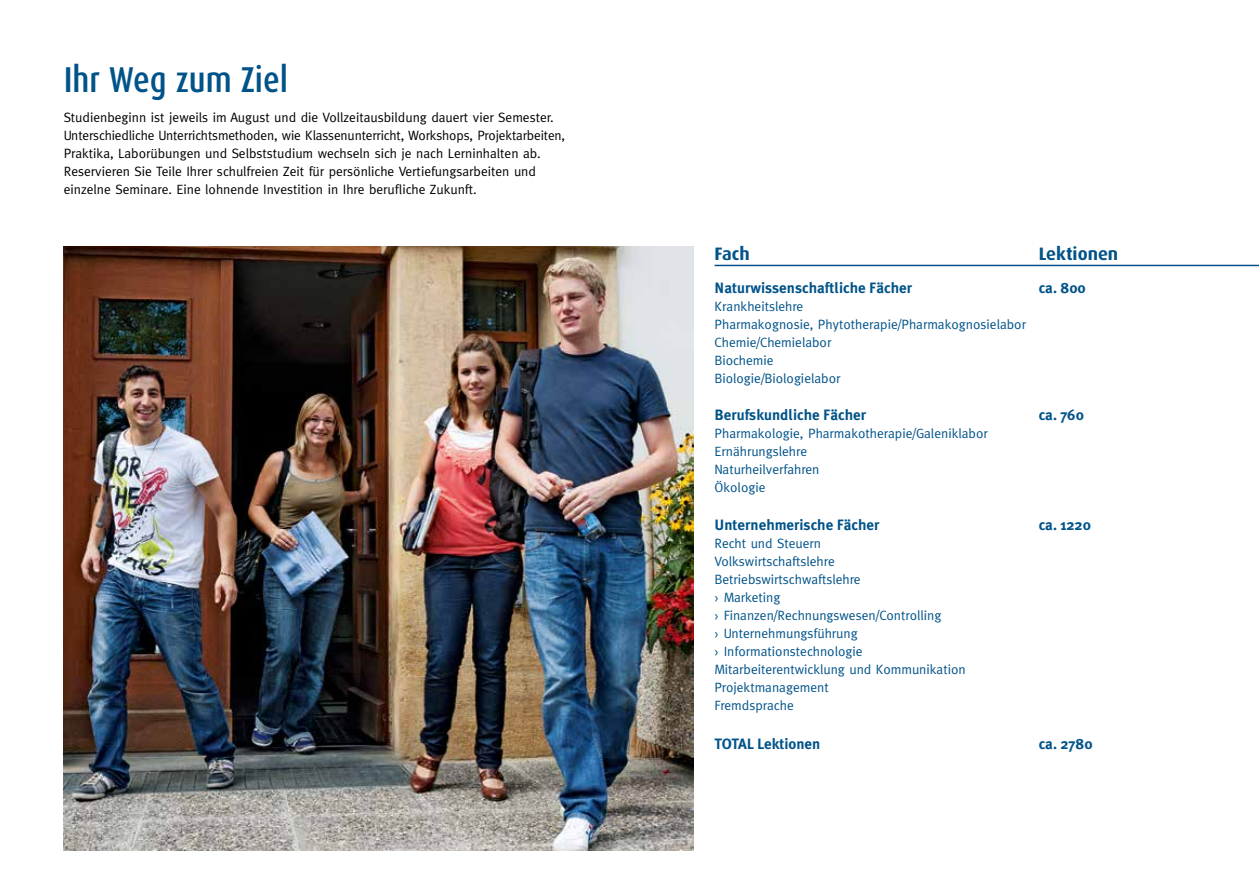
<style>
.page{position:relative;width:1259px;height:893px;background:#fff}
.page>*{position:absolute;margin:0;border:0;box-sizing:border-box;transform-origin:0 0}
.t1{font:500 36px "Dax Condensed";color:#005389}
.t2{font:700 18px "Dax";color:#005389}
.t3{font:700 15px "Meta Plus";color:#005389}
.t4{font:13.5px/18px "Meta";color:#005389}
.t5{font:13.5px/18px "Meta";color:#000}
.s1{font-family:"Meta Plus Normal"}
</style>
<div class="page">
<hr style="left:714px;top:265px;width:545px;height:1px;background:#005389">
<img style="left:64px;top:247px;width:629px;height:603px">
<h1 class="t1" style="left:64px;top:59px;width:226px">Ihr Weg zum Ziel</h1>
<p class="t5" style="left:64px;top:108px;width:503px">Studienbeginn ist jeweils im August und die Vollzeitausbildung dauert vier Semester.<br>Unterschiedliche Unterrichtsmethoden, wie Klassenunterricht, Workshops, Projektarbeiten, Praktika, Laborübungen und Selbststudium wechseln sich je nach Lerninhalten ab.<br>Reservieren Sie Teile Ihrer schulfreien Zeit für persönliche Vertiefungsarbeiten und einzelne Seminare. Eine lohnende Investition in Ihre berufliche Zukunft.</p>
<h2 class="t2" style="left:714px;top:244px;width:37px">Fach</h2>
<h2 class="t2" style="left:1038px;top:244px;width:81px">Lektionen</h2>
<p class="t3" style="left:714px;top:279px;width:199px">Naturwissenschaftliche Fächer</p>
<p class="t3" style="left:1038px;top:279px;width:49px">ca. 800</p>
<p class="t4" style="left:714px;top:297px;width:313px">Krankheitslehre<br>Pharmakognosie, Phytotherapie/Pharmakognosielabor<br>Chemie/Chemielabor<br>Biochemie<br>Biologie/Biologielabor</p>
<p class="t3" style="left:714px;top:406px;width:153px">Berufskundliche Fächer</p>
<p class="t3" style="left:1038px;top:406px;width:47px">ca. 760</p>
<p class="t4" style="left:714px;top:424px;width:275px">Pharmakologie, Pharmakotherapie/Galeniklabor<br>Ernährungslehre<br>Naturheilverfahren<br>Ökologie</p>
<p class="t3" style="left:714px;top:516px;width:166px">Unternehmerische Fächer</p>
<p class="t3" style="left:1038px;top:516px;width:54px">ca. 1220</p>
<p class="t4" style="left:714px;top:534px;width:253px">Recht und Steuern<br>Volkswirtschaftslehre<br>Betriebswirtschwaftslehre<br><span class="s1">›</span> Marketing<br><span class="s1">›</span> Finanzen/Rechnungswesen/Controlling<br><span class="s1">›</span> Unternehmungsführung<br><span class="s1">›</span> Informationstechnologie<br>Mitarbeiterentwicklung und Kommunikation<br>Projektmanagement<br>Fremdsprache</p>
<p class="t3" style="left:714px;top:735px;width:107px">TOTAL Lektionen</p>
<p class="t3" style="left:1038px;top:735px;width:55px">ca. 2780</p>
</div>
